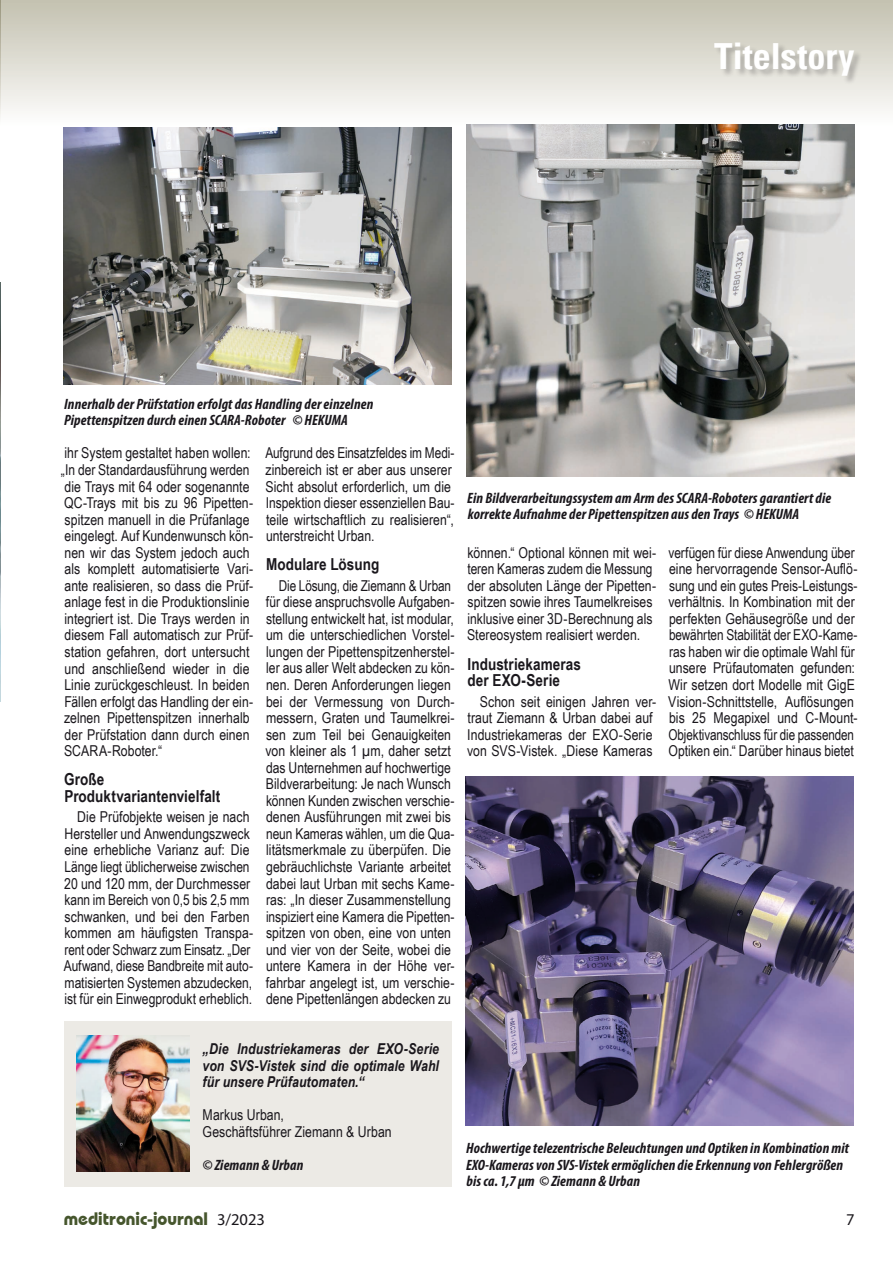
<style>
.page{position:relative;width:893px;height:1263px;background:#fff}
.page>*{position:absolute;margin:0;border:0;box-sizing:border-box;transform-origin:0 0}
.t1{font:700 condensed 36px "Univers";letter-spacing:.005em;color:#fff}
.t2{font:700 18px "Bauhaus IT Cby BT";color:#46562d}
.t3{font:700 16.5px/16.5px "Arial Narrow";letter-spacing:.005em;color:#1a171c}
.t4{font:16.5px "Myriad Pro";color:#1a171c}
.t5{font:15px/16.5px "Arial Narrow";color:#1a171c}
.t6{font:15px/16.5px "Arial Narrow";color:#1a171c;scale:.96 1}
.t7{font:italic 700 condensed 15px/16.5px "Myriad Pro";letter-spacing:.005em;color:#1a171c}
.t8{font:italic 700 15px/16.5px "Arial Narrow";letter-spacing:.005em;color:#1a171c;text-align:justify}
.s1{font-family:"Myriad Pro";font-weight:400;font-size:16.5px;color:#1a171c}
</style>
<div class="page">
<div style="left:0;top:0;width:893px;height:128px;background:linear-gradient(to bottom,#c3c0af,#fefefe)"></div>
<svg style="left:0;top:0;width:1px;height:128px"></svg>
<div style="left:714px;top:43px;width:149px;height:42px;background:#1a171c;opacity:.25"></div>
<img style="left:0;top:283px;width:1px;height:419px">
<img style="left:64px;top:127px;width:388px;height:258px">
<img style="left:467px;top:124px;width:388px;height:353px">
<div style="left:64px;top:1021px;width:388px;height:165px;background:#eceae5"></div>
<img style="left:77px;top:1036px;width:113px;height:135px">
<img style="left:466px;top:776px;width:388px;height:350px">
<h1 class="t1" style="left:714px;top:34px;width:142px">Titelstory</h1>
<p class="t7" style="left:64px;top:395px;width:311px">Innerhalb der Prüfstation erfolgt das Handling der einzelnen<br>Pipettenspitzen durch einen SCARA-Roboter © HEKUMA</p>
<p class="t5" style="left:61px;top:444px;width:194px">ihr System gestaltet haben wollen: „In der Standardausführung werden die Trays mit 64 oder sogenannte QC-Trays mit bis zu 96 Pipetten&shy;spitzen manuell in die Prüfanlage eingelegt. Auf Kundenwunsch kön&shy;nen wir das System jedoch auch als komplett automatisierte Vari&shy;ante realisieren, so dass die Prüf&shy;anlage fest in die Produktionslinie integriert ist. Die Trays werden in diesem Fall automatisch zur Prüf&shy;station gefahren, dort untersucht und anschließend wieder in die Linie zurückgeschleust. In beiden Fällen erfolgt das Handling der ein&shy;zelnen Pipettenspitzen innerhalb der Prüfstation dann durch einen SCARA-Roboter.“</p>
<p class="t3" style="left:64px;top:770px;width:158px">Große<br>Produktvariantenvielfalt</p>
<p class="t5" style="left:64px;top:808px;width:191px;text-indent:13px">Die Prüfobjekte weisen je nach Hersteller und Anwendungszweck eine erhebliche Varianz auf: Die Länge liegt üblicherweise zwischen 20 und 120 mm, der Durchmesser kann im Bereich von 0,5 bis 2,5 mm schwanken, und bei den Farben kommen am häufigsten Transpa&shy;rent oder Schwarz zum Einsatz. „Der Aufwand, diese Bandbreite mit auto&shy;matisierten Systemen abzudecken, ist für ein Einwegprodukt erheblich.</p>
<p class="t6" style="left:265px;top:444px;width:199px">Aufgrund des Einsatzfeldes im Medi&shy;zinbereich ist er aber aus unserer Sicht absolut erforderlich, um die Inspektion dieser essenziellen Bau&shy;teile wirtschaftlich zu realisieren“, unterstreicht Urban.</p>
<p class="t3" style="left:266px;top:555px;width:115px">Modulare Lösung</p>
<p class="t6" style="left:266px;top:577px;width:198px;text-indent:13px">Die Lösung, die Ziemann &amp; Urban für diese anspruchsvolle Aufgaben&shy;stellung entwickelt hat, ist modular, um die unterschiedlichen Vorstel&shy;lungen der Pipettenspitzenherstel&shy;ler aus aller Welt abdecken zu kön&shy;nen. Deren Anforderungen liegen bei der Vermessung von Durch&shy;messern, Graten und Taumelkrei&shy;sen zum Teil bei Genauigkeiten von kleiner als 1 µm, daher setzt das Unternehmen auf hochwertige Bildverarbeitung: Je nach Wunsch können Kunden zwischen verschie&shy;denen Ausführungen mit zwei bis neun Kameras wählen, um die Qua&shy;litätsmerkmale zu überpüfen. Die gebräuchlichste Variante arbeitet dabei laut Urban mit sechs Kame&shy;ras: „In dieser Zusammenstellung inspiziert eine Kamera die Pipetten&shy;spitzen von oben, eine von unten und vier von der Seite, wobei die untere Kamera in der Höhe ver&shy;fahrbar angelegt ist, um verschie&shy;dene Pipettenlängen abdecken zu</p>
<p class="t7" style="left:467px;top:489px;width:365px">Ein Bildverarbeitungssystem am Arm des SCARA-Roboters garantiert die korrekte Aufnahme der Pipettenspitzen aus den Trays © HEKUMA</p>
<p class="t5" style="left:467px;top:544px;width:191px">können.“ Optional können mit wei&shy;teren Kameras zudem die Messung der absoluten Länge der Pipetten&shy;spitzen sowie ihres Taumelkreises inklusive einer 3D-Berechnung als Stereosystem realisiert werden.</p>
<p class="t3" style="left:467px;top:655px;width:115px">Industriekameras der EXO-Serie</p>
<p class="t5" style="left:467px;top:692px;width:191px;text-indent:13px">Schon seit einigen Jahren ver&shy;traut Ziemann &amp; Urban dabei auf<br>Industriekameras der EXO-Serie von SVS-Vistek. „Diese Kameras</p>
<p class="t5" style="left:668px;top:544px;width:191px">verfügen für diese Anwendung über eine hervorragende Sensor-Auflö&shy;sung und ein gutes Preis-Leistungs&shy;verhältnis. In Kombination mit der perfekten Gehäusegröße und der bewährten Stabilität der EXO-Kame&shy;ras haben wir die optimale Wahl für unsere Prüfautomaten gefunden:<br>Wir setzen dort Modelle mit GigE Vision-Schnittstelle, Auflösungen bis 25 Megapixel und C-Mount-Objektivanschluss für die passenden Optiken ein.“ Darüber hinaus bietet</p>
<p class="t8" style="left:203px;top:1040px;width:238px">„Die Industriekameras der EXO-Serie von SVS-Vistek sind die optimale Wahl für unsere Prüfautomaten.“</p>
<p class="t5" style="left:203px;top:1106px;width:191px">Markus Urban,<br>Geschäftsführer Ziemann &amp; Urban</p>
<p class="t7" style="left:203px;top:1156px;width:102px">© Ziemann &amp; Urban</p>
<p class="t7" style="left:466px;top:1140px;width:384px">Hochwertige telezentrische Beleuchtungen und Optiken in Kombination mit<br>EXO-Kameras von SVS-Vistek ermöglichen die Erkennung von Fehlergrößen bis ca. 1,7 µm © Ziemann &amp; Urban</p>
<p class="t2" style="left:64px;top:1207px;width:203px">meditronic-journal <span class="s1">3/2023</span></p>
<p class="t4" style="left:846px;top:1209px;width:10px">7</p>
</div>
